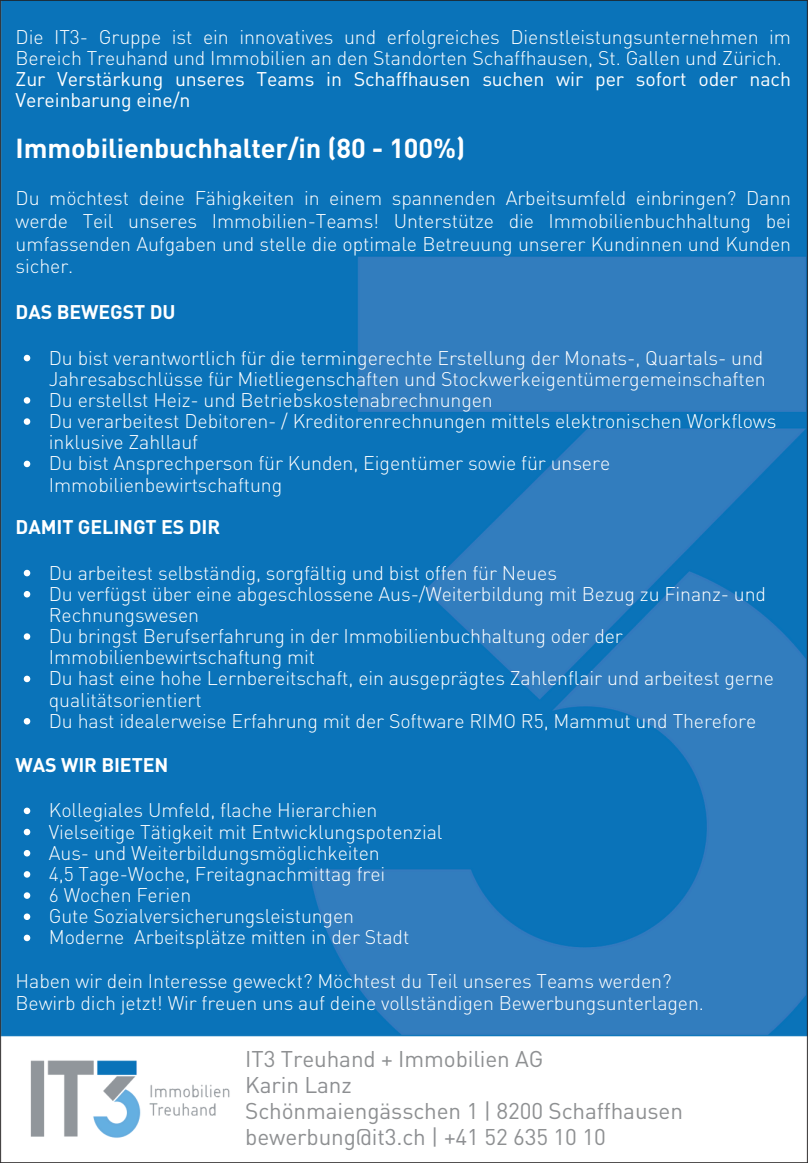
<style>
.page{position:relative;width:808px;height:1163px;background:#fff}
.page>*{position:absolute;margin:0;border:0;box-sizing:border-box;transform-origin:0 0}
.t1{font:700 27.25px "DIN Pro";letter-spacing:-.005em;color:#fff}
.t2{font:22.5px/26.2px "DIN Pro";letter-spacing:-.005em;color:#8e9092}
.t3{font:300 19.5px/21.2px "DIN Pro";letter-spacing:-.005em;color:#fff}
.t4{font:19.5px/21.2px "DIN Pro";letter-spacing:-.005em;color:#fff}
.t5{font:700 19.5px "DIN Pro";letter-spacing:-.005em;color:#fff}
.s1{color:#8d8f92}
</style>
<div class="page">
<img style="left:0;top:0;width:808px;height:1162px">
<svg style="left:24px;top:355px;width:6px;height:6px"></svg>
<svg style="left:24px;top:397px;width:6px;height:6px"></svg>
<svg style="left:24px;top:418px;width:6px;height:7px"></svg>
<svg style="left:24px;top:460px;width:6px;height:7px"></svg>
<svg style="left:24px;top:570px;width:6px;height:6px"></svg>
<svg style="left:24px;top:591px;width:6px;height:6px"></svg>
<svg style="left:24px;top:633px;width:6px;height:7px"></svg>
<svg style="left:24px;top:675px;width:6px;height:7px"></svg>
<svg style="left:24px;top:718px;width:6px;height:6px"></svg>
<svg style="left:24px;top:807px;width:6px;height:7px"></svg>
<svg style="left:24px;top:828px;width:6px;height:7px"></svg>
<svg style="left:24px;top:850px;width:6px;height:6px"></svg>
<svg style="left:24px;top:871px;width:6px;height:6px"></svg>
<svg style="left:24px;top:892px;width:6px;height:6px"></svg>
<svg style="left:24px;top:913px;width:6px;height:7px"></svg>
<svg style="left:24px;top:934px;width:6px;height:7px"></svg>
<p class="t3" style="left:16px;top:26px;width:777px">Die IT3- Gruppe ist ein innovatives und erfolgreiches Dienstleistungsunternehmen im<br>Bereich Treuhand und Immobilien an den Standorten Schaffhausen, St. Gallen und Zürich.</p>
<p class="t4" style="left:16px;top:68px;width:777px">Zur Verstärkung unseres Teams in Schaffhausen suchen wir per sofort oder nach<br>Vereinbarung eine/n</p>
<h1 class="t1" style="left:16px;top:130px;width:451px">Immobilienbuchhalter/in (80 - 100%)</h1>
<p class="t3" style="left:16px;top:186px;width:777px;line-height:22.8px;text-align:justify">Du möchtest deine Fähigkeiten in einem spannenden Arbeitsumfeld einbringen? Dann werde Teil unseres Immobilien-Teams! Unterstütze die Immobilienbuchhaltung bei umfassenden Aufgaben und stelle die optimale Betreuung unserer Kundinnen und Kunden sicher.</p>
<h3 class="t5" style="left:16px;top:299px;width:161px">DAS BEWEGST DU</h3>
<p class="t3" style="left:49px;top:347px;width:718px">Du bist verantwortlich für die termingerechte Erstellung der Monats-, Quartals- und<br>Jahresabschlüsse für Mietliegenschaften und Stockwerkeigentümergemeinschaften</p>
<p class="t3" style="left:49px;top:389px;width:445px">Du erstellst Heiz- und Betriebskostenabrechnungen</p>
<p class="t3" style="left:49px;top:410px;width:729px">Du verarbeitest Debitoren- / Kreditorenrechnungen mittels elektronischen Workflows inklusive Zahllauf</p>
<p class="t3" style="left:49px;top:452px;width:563px">Du bist Ansprechperson für Kunden, Eigentümer sowie für unsere<br>Immobilienbewirtschaftung</p>
<h3 class="t5" style="left:16px;top:514px;width:206px">DAMIT GELINGT ES DIR</h3>
<p class="t3" style="left:49px;top:562px;width:509px">Du arbeitest selbständig, sorgfältig und bist offen für Neues</p>
<p class="t3" style="left:49px;top:583px;width:718px">Du verfügst über eine abgeschlossene Aus-/Weiterbildung mit Bezug zu Finanz- und<br>Rechnungswesen</p>
<p class="t3" style="left:49px;top:625px;width:575px">Du bringst Berufserfahrung in der Immobilienbuchhaltung oder der<br>Immobilienbewirtschaftung mit</p>
<p class="t3" style="left:49px;top:667px;width:726px">Du hast eine hohe Lernbereitschaft, ein ausgeprägtes Zahlenflair und arbeitest gerne qualitätsorientiert</p>
<p class="t3" style="left:49px;top:710px;width:709px">Du hast idealerweise Erfahrung mit der Software RIMO R5, Mammut und Therefore</p>
<h3 class="t5" style="left:16px;top:752px;width:154px">WAS WIR BIETEN</h3>
<p class="t3" style="left:49px;top:799px;width:330px">Kollegiales Umfeld, flache Hierarchien</p>
<p class="t3" style="left:49px;top:820px;width:395px">Vielseitige Tätigkeit mit Entwicklungspotenzial</p>
<p class="t3" style="left:49px;top:842px;width:332px">Aus- und Weiterbildungsmöglichkeiten</p>
<p class="t3" style="left:49px;top:863px;width:338px">4,5 Tage-Woche, Freitagnachmittag frei</p>
<p class="t3" style="left:49px;top:884px;width:144px">6 Wochen Ferien</p>
<p class="t3" style="left:49px;top:905px;width:307px">Gute Sozialversicherungsleistungen</p>
<p class="t3" style="left:49px;top:926px;width:362px">Moderne Arbeitsplätze mitten in der Stadt</p>
<p class="t3" style="left:16px;top:970px;width:657px">Haben wir dein Interesse geweckt? Möchtest du Teil unseres Teams werden?</p>
<p class="t3" style="left:16px;top:991px;width:690px">Bewirb dich jetzt! Wir freuen uns auf deine vollständigen Bewerbungsunterlagen.</p>
<p class="t2" style="left:245px;top:1044px;width:439px">IT3 Treuhand + Immobilien AG<br><span class="s1">Karin Lanz<br></span>Schönmaiengässchen 1 | 8200 Schaffhausen bewerbung<span class="s1">@it3.ch | +41</span> 52 635 10 10</p>
</div>
